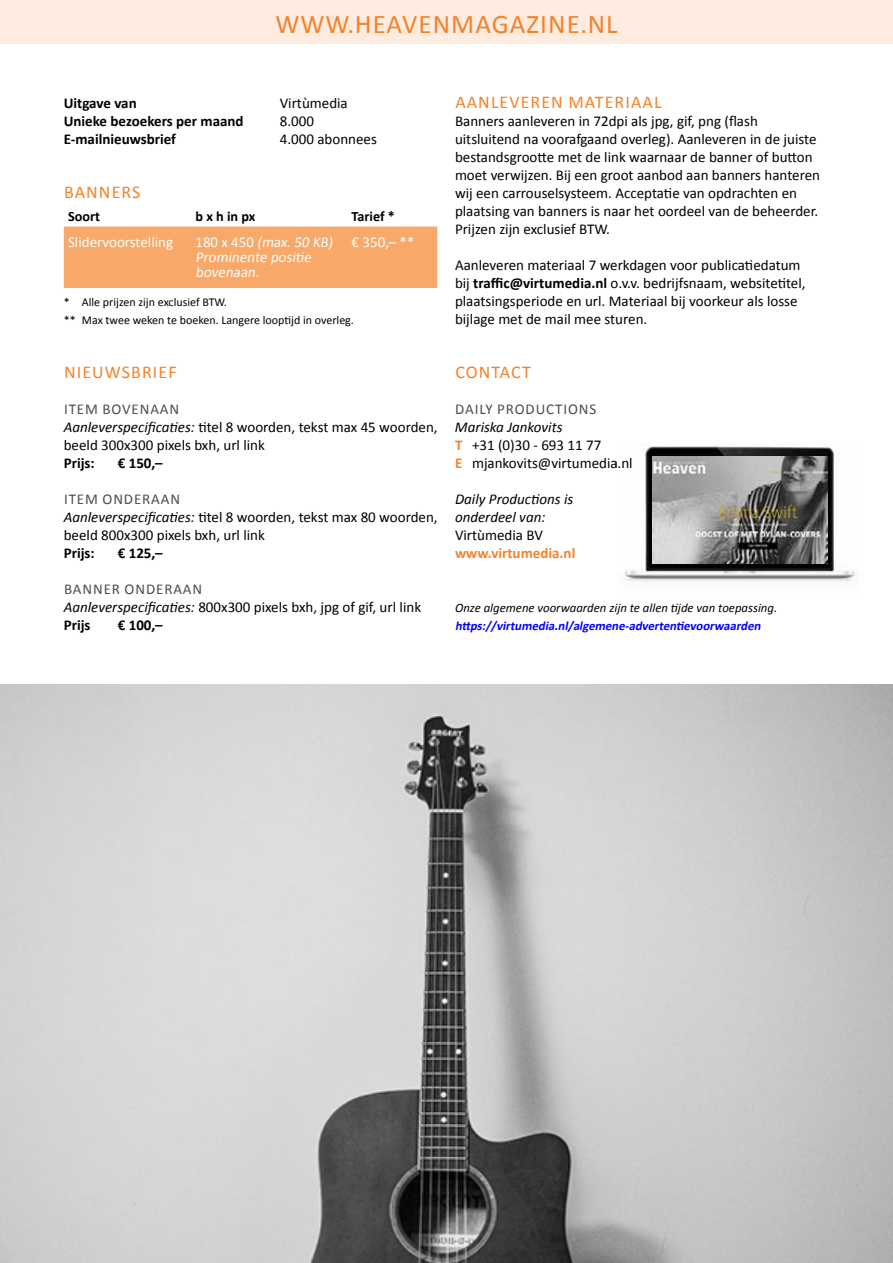
<style>
.page{position:relative;width:893px;height:1263px;background:#fff}
.page>*{position:absolute;margin:0;border:0;box-sizing:border-box;transform-origin:0 0}
.t1{font:27px "Calibri";letter-spacing:.04em;color:#f58229}
.t2{font:18px "Calibri";letter-spacing:.06em;color:#f58229}
.t3{font:15px/18px "Calibri";color:#000}
.t4{font:700 15px "Calibri";color:#000}
.t5{font:15px/15px "Calibri";color:#fff}
.t6{font:italic 15px/18px "Calibri";color:#000}
.t7{font:700 15px "Calibri";color:#f58229}
.t8{font:15px "Calibri";letter-spacing:.06em;color:#4d4d4d}
.t9{font:700 14.25px "Calibri";color:#000}
.t10{font:italic 12.75px "Calibri";color:#000}
.t11{font:italic 700 12.75px "Calibri";color:#00f}
.t12{font:12px/18px "Calibri";color:#000}
.s1{color:#4d4d4d}
.s2{font-style:italic}
.s3{font-weight:700}
.s4{font-weight:700;color:#f58229}
</style>
<div class="page">
<div style="left:0;top:0;width:893px;height:44px;background:#fdecdf"></div>
<img style="left:0;top:684px;width:893px;height:579px">
<div style="left:64px;top:226px;width:373px;height:62px;background:#f8a869"></div>
<img style="left:624px;top:444px;width:234px;height:138px">
<img style="left:653px;top:456px;width:175px;height:107px">
<h1 class="t1" style="left:275px;top:7px;width:344px">WWW.HEAVENMAGAZINE.NL</h1>
<p class="t4" style="left:64px;top:93px;width:74px">Uitgave van</p>
<p class="t3" style="left:280px;top:94px;width:70px">Virtùmedia</p>
<p class="t4" style="left:64px;top:111px;width:181px">Unieke bezoekers per maand</p>
<p class="t3" style="left:280px;top:112px;width:36px">8.000</p>
<p class="t4" style="left:64px;top:129px;width:114px">E-mailnieuwsbrief</p>
<p class="t3" style="left:280px;top:130px;width:99px">4.000 abonnees</p>
<p class="t2" style="left:64px;top:181px;width:78px">BANNERS</p>
<p class="t9" style="left:68px;top:207px;width:34px">Soort</p>
<p class="t9" style="left:196px;top:207px;width:61px">b x h in px</p>
<p class="t9" style="left:352px;top:207px;width:45px">Tarief *</p>
<p class="t5" style="left:68px;top:234px;width:107px">Slidervoorstelling</p>
<p class="t5" style="left:196px;top:234px;width:141px">1 8 0 x 4 5 0 (max.50 KB)<br>Prominente positie bovenaan.</p>
<p class="t5" style="left:352px;top:234px;width:64px">€ 350,– **</p>
<p class="t12" style="left:64px;top:293px;width:292px">* Alle prijzen zijn exclusief BTW.<br>** Max twee weken te boeken. Langere looptijd in overleg.</p>
<p class="t2" style="left:64px;top:361px;width:114px">NIEUWSBRIEF</p>
<p class="t3" style="left:64px;top:400px;width:375px"><span class="s1">ITEM BOVENAAN<br></span><span class="s2">Aanleverspecificaties:</span> titel 8 woorden, tekst max 45 woorden, beeld 300x300 pixels bxh, url link</p>
<p class="t4" style="left:64px;top:453px;width:32px">Prijs:</p>
<p class="t4" style="left:118px;top:453px;width:46px">€ 150,–</p>
<p class="t3" style="left:64px;top:490px;width:375px"><span class="s1">ITEM ONDERAAN<br></span><span class="s2">Aanleverspecificaties:</span> titel 8 woorden, tekst max 80 woorden, beeld 800x300 pixels bxh, url link</p>
<p class="t4" style="left:64px;top:543px;width:32px">Prijs:</p>
<p class="t4" style="left:118px;top:543px;width:46px">€ 125,–</p>
<p class="t3" style="left:64px;top:580px;width:359px"><span class="s1">BANNER ONDERAAN<br></span><span class="s2">Aanleverspecificaties:</span> 800x300 pixels bxh, jpg of gif, url link<br><span class="s3">Prijs</span></p>
<p class="t4" style="left:118px;top:615px;width:46px">€ 100,–</p>
<p class="t2" style="left:455px;top:91px;width:208px">AANLEVEREN MATERIAAL</p>
<p class="t3" style="left:455px;top:112px;width:367px">Banners aanleveren in 72dpi als jpg, gif, png (flash uitsluitend na voorafgaand overleg). Aanleveren in de juiste bestandsgrootte met de link waarnaar de banner of button moet verwijzen. Bij een groot aanbod aan banners hanteren wij een carrouselsysteem. Acceptatie van opdrachten en plaatsing van banners is naar het oordeel van de beheerder.<br>Prijzen zijn exclusief BTW.</p>
<p class="t3" style="left:455px;top:256px;width:352px">Aanleveren materiaal 7 werkdagen voor publicatiedatum bij <span class="s3">traffic@virtumedia.nl</span> o.v.v. bedrijfsnaam, websitetitel, plaatsingsperiode en url. Materiaal bij voorkeur als losse bijlage met de mail mee sturen.</p>
<p class="t2" style="left:455px;top:361px;width:77px">CONTACT</p>
<p class="t8" style="left:455px;top:400px;width:143px">DAILY PRODUCTIONS</p>
<p class="t3" style="left:455px;top:418px;width:179px"><span class="s2">Mariska Jankovits<br></span><span class="s4">T</span> +31 (0)30 - 693 11 77<br><span class="s4">E</span> mjankovits@virtumedia.nl</p>
<p class="t6" style="left:455px;top:489px;width:120px">Daily Productions is onderdeel van:</p>
<p class="t3" style="left:455px;top:526px;width:89px">Virtùmedia BV</p>
<p class="t7" style="left:455px;top:543px;width:122px">www.virtumedia.nl</p>
<p class="t10" style="left:455px;top:599px;width:324px">Onze algemene voorwaarden zijn te allen tijde van toepassing.</p>
<p class="t11" style="left:455px;top:618px;width:310px">https://virtumedia.nl/algemene-advertentievoorwaarden</p>
</div>
